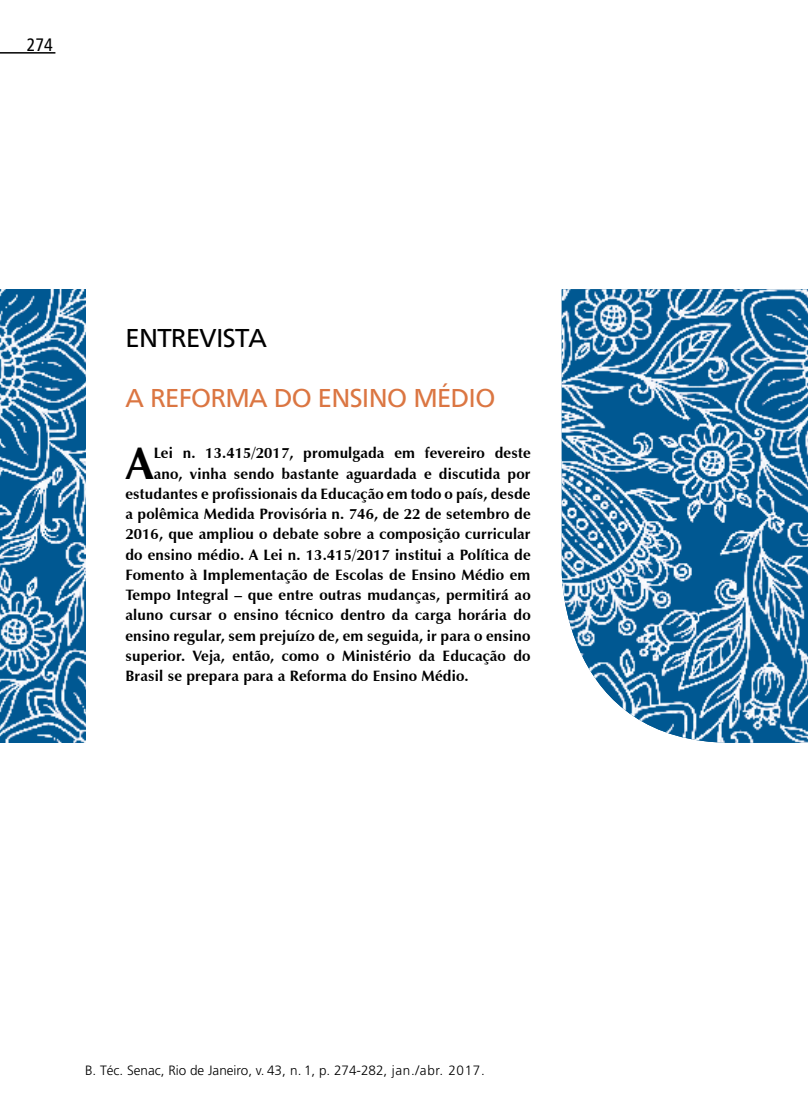
<style>
.page{position:relative;width:808px;height:1106px;background:#fff}
.page>*{position:absolute;margin:0;border:0;box-sizing:border-box;transform-origin:0 0}
.t1{font:700 44.7px "Zapf Humanist 601 BT";color:#000}
.t2{font:27px "Frutiger";letter-spacing:-.025em;color:#db7642}
.t3{font:27px "Frutiger";letter-spacing:-.025em;color:#000}
.t4{font:condensed 18px "Frutiger";color:#000}
.t5{font:700 15px "Zapf Humanist 601 BT";letter-spacing:.01em;color:#000}
.t6{font:300 13.5px "Frutiger";color:#000}
</style>
<div class="page">
<hr style="left:0;top:52px;width:55px;height:2px;background:#000">
<img style="left:562px;top:289px;width:246px;height:453px">
<img style="left:0;top:289px;width:85px;height:453px">
<p class="t4" style="left:27px;top:35px;width:27px">274</p>
<h2 class="t3" style="left:125px;top:322px;width:143px">ENTREVISTA</h2>
<h2 class="t2" style="left:125px;top:382px;width:371px">A REFORMA DO ENSINO MÉDIO</h2>
<h1 class="t1" style="left:126px;top:435px;width:29px">A</h1>
<p class="t5" style="left:154px;top:444px;width:378px">Lei n. 13.415/2017, promulgada em fevereiro deste</p>
<p class="t5" style="left:154px;top:464px;width:378px">ano, vinha sendo bastante aguardada e discutida por</p>
<p class="t5" style="left:125px;top:484px;width:407px">estudantes e profissionais da Educação em todo o país, desde</p>
<p class="t5" style="left:125px;top:504px;width:407px">a polêmica Medida Provisória n. 746, de 22 de setembro de</p>
<p class="t5" style="left:125px;top:525px;width:407px">2016, que ampliou o debate sobre a composição curricular</p>
<p class="t5" style="left:125px;top:545px;width:407px">do ensino médio. A Lei n. 13.415/2017 institui a Política de</p>
<p class="t5" style="left:125px;top:565px;width:407px">Fomento à Implementação de Escolas de Ensino Médio em</p>
<p class="t5" style="left:125px;top:585px;width:407px">Tempo Integral – que entre outras mudanças, permitirá ao</p>
<p class="t5" style="left:125px;top:606px;width:407px">aluno cursar o ensino técnico dentro da carga horária do</p>
<p class="t5" style="left:125px;top:626px;width:407px">ensino regular, sem prejuízo de, em seguida, ir para o ensino</p>
<p class="t5" style="left:125px;top:646px;width:407px">superior. Veja, então, como o Ministério da Educação do</p>
<p class="t5" style="left:125px;top:666px;width:345px">Brasil se prepara para a Reforma do Ensino Médio.</p>
<p class="t6" style="left:85px;top:1062px;width:401px">B. Téc. Senac, Rio de Janeiro, v. 43, n. 1, p. 274-282, jan./abr. 2017.</p>
</div>
